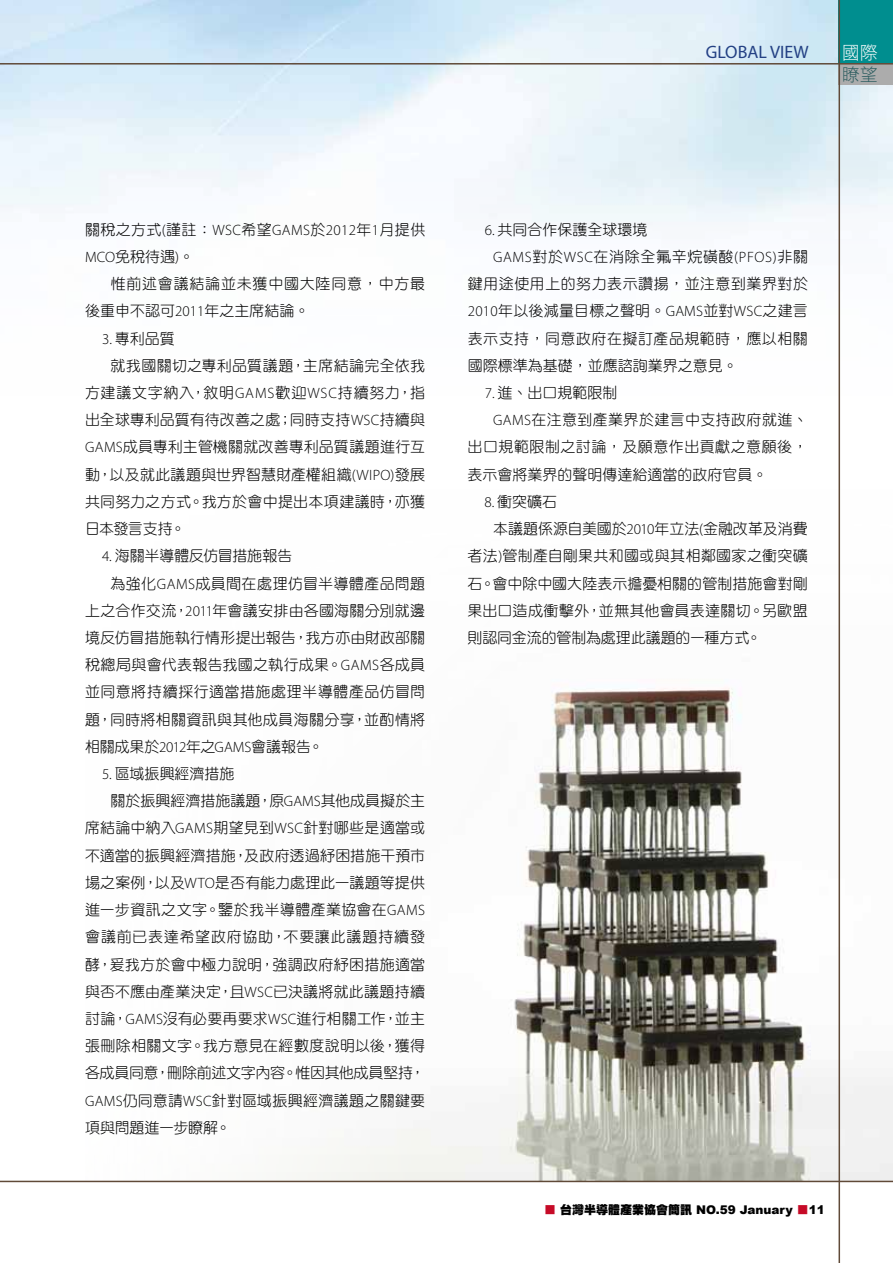
<style>
.page{position:relative;width:893px;height:1263px;background:#fff}
.page>*{position:absolute;margin:0;border:0;box-sizing:border-box;transform-origin:0 0}
.t1{font:18px "Myriad Pro";color:#244184}
.t2{font:18px "DF Hei Std W3";color:#fff}
.t3{font:18px "DF Hei Std W3";color:#2b5c5f}
.t4{font:15px/27.3px "DF Yuan Std W3";letter-spacing:.015em;color:#000}
.t5{font:15px/27.2px "DF Yuan Std W3";letter-spacing:.05em;color:#000}
.t6{font:15px "DF Yuan Std W3";letter-spacing:-.01em;color:#000}
.t7{font:15px "DF Yuan Std W3";letter-spacing:-.005em;color:#000}
.t8{font:15px "DF Yuan Std W3";letter-spacing:-.015em;color:#000}
.t9{font:300 15px "Myriad Pro";letter-spacing:.04em;color:#000}
.t10{font:15px "DF Yuan Std W3";letter-spacing:-.025em;color:#000}
.t11{font:15px "DF Yuan Std W3";letter-spacing:.06em;color:#000}
.t12{font:900 12px "Arial";color:#000}
.s1{font-family:"Myriad Pro";font-weight:300}
.s2{font-family:"DF Yuan Std W3";font-weight:400}
.s3{font-family:"DF Hei Std W12";font-weight:400;color:#c60a27}
.s4{font-family:"DF Hei Std W12";font-weight:400}
</style>
<div class="page">
<img style="left:85px;top:489px;width:808px;height:692px">
<hr style="left:0;top:1181px;width:893px;height:1px;background:#604a38">
<div style="left:838px;top:0;width:55px;height:64px;background:#008e8f"></div>
<div style="left:838px;top:64px;width:55px;height:21px;background:#acacac"></div>
<hr style="left:0;top:63px;width:893px;height:2px;background:#604a38">
<hr style="left:838px;top:0;width:2px;height:1263px;background:#604a38">
<p class="t1" style="left:706px;top:41px;width:104px">GLOBAL VIEW</p>
<p class="t2" style="left:842px;top:43px;width:37px">國際</p>
<p class="t3" style="left:842px;top:65px;width:37px">瞭望</p>
<p class="t4" style="left:85px;top:216px;width:342px">關稅之方式<span class="s1">(</span>謹註：<span class="s1">WSC</span>希望<span class="s1">GAMS</span>於<span class="s1">2012</span>年<span class="s1">1</span>月提供<br><span class="s1">MCO</span>免稅待遇<span class="s1">)</span>。</p>
<p class="t5" style="left:85px;top:270px;width:342px;text-indent:26px">惟前述會議結論並未獲中國大陸同意，中方最後重申不認可<span class="s1">2011</span>年之主席結論。</p>
<p class="t4" style="left:102px;top:324px;width:74px"><span class="s1">3.</span> 專利品質</p>
<p class="t4" style="left:111px;top:351px;width:316px">就我國關切之專利品質議題，主席結論完全依我</p>
<p class="t5" style="left:85px;top:379px;width:342px">方建議文字納入，敘明<span class="s1">GAMS</span>歡迎<span class="s1">WSC</span>持續努力，指</p>
<p class="t4" style="left:85px;top:406px;width:342px">出全球專利品質有待改善之處；同時支持<span class="s1">WSC</span>持續與</p>
<p class="t4" style="left:85px;top:433px;width:342px"><span class="s1">GAMS</span>成員專利主管機關就改善專利品質議題進行互</p>
<p class="t4" style="left:85px;top:460px;width:342px">動，以及就此議題與世界智慧財產權組織<span class="s1">(WIPO)</span>發展</p>
<p class="t4" style="left:85px;top:488px;width:342px">共同努力之方式。我方於會中提出本項建議時，亦獲</p>
<p class="t4" style="left:85px;top:515px;width:102px">日本發言支持。</p>
<p class="t6" style="left:102px;top:548px;width:191px"><span class="s1">4.</span> 海關半導體反仿冒措施報告</p>
<p class="t4" style="left:111px;top:569px;width:316px">為強化<span class="s1">GAMS</span>成員間在處理仿冒半導體產品問題</p>
<p class="t4" style="left:85px;top:596px;width:342px">上之合作交流，<span class="s1">2011</span>年會議安排由各國海關分別就邊</p>
<p class="t4" style="left:85px;top:624px;width:342px">境反仿冒措施執行情形提出報告，我方亦由財政部關</p>
<p class="t4" style="left:85px;top:651px;width:342px">稅總局與會代表報告我國之執行成果。<span class="s1">GAMS</span>各成員</p>
<p class="t4" style="left:85px;top:678px;width:342px">並同意將持續採行適當措施處理半導體產品仿冒問</p>
<p class="t4" style="left:85px;top:705px;width:342px">題，同時將相關資訊與其他成員海關分享，並酌情將</p>
<p class="t6" style="left:85px;top:738px;width:240px">相關成果於<span class="s1">2012</span>年之<span class="s1">GAMS</span>會議報告。</p>
<p class="t7" style="left:102px;top:765px;width:134px"><span class="s1">5.</span> 區域振興經濟措施</p>
<p class="t4" style="left:111px;top:787px;width:316px">關於振興經濟措施議題，原<span class="s1">GAMS</span>其他成員擬於主</p>
<p class="t4" style="left:85px;top:814px;width:342px">席結論中納入<span class="s1">GAMS</span>期望見到<span class="s1">WSC</span>針對哪些是適當或</p>
<p class="t4" style="left:85px;top:841px;width:342px">不適當的振興經濟措施，及政府透過紓困措施干預市</p>
<p class="t4" style="left:85px;top:869px;width:342px">場之案例，以及<span class="s1">WTO</span>是否有能力處理此一議題等提供</p>
<p class="t4" style="left:85px;top:896px;width:342px">進一步資訊之文字。鑒於我半導體產業協會在<span class="s1">GAMS</span></p>
<p class="t11" style="left:85px;top:929px;width:342px">會議前已表達希望政府協助，不要讓此議題持續發</p>
<p class="t4" style="left:85px;top:950px;width:342px">酵，爰我方於會中極力說明，強調政府紓困措施適當</p>
<p class="t4" style="left:85px;top:977px;width:342px">與否不應由產業決定，且<span class="s1">WSC</span>已決議將就此議題持續</p>
<p class="t4" style="left:85px;top:1005px;width:342px">討論，<span class="s1">GAMS</span>沒有必要再要求<span class="s1">WSC</span>進行相關工作，並主</p>
<p class="t4" style="left:85px;top:1032px;width:342px">張刪除相關文字。我方意見在經數度說明以後，獲得</p>
<p class="t10" style="left:85px;top:1065px;width:342px">各成員同意，刪除前述文字內容。惟因其他成員堅持，</p>
<p class="t4" style="left:85px;top:1086px;width:342px"><span class="s1">GAMS</span>仍同意請<span class="s1">WSC</span>針對區域振興經濟議題之關鍵要</p>
<p class="t8" style="left:85px;top:1119px;width:147px">項與問題進一步瞭解。</p>
<p class="t4" style="left:485px;top:215px;width:164px"><span class="s1">6.</span> 共同合作保護全球環境</p>
<p class="t9" style="left:493px;top:248px;width:316px">GAMS<span class="s2">對於</span>WSC<span class="s2">在消除全氟辛烷磺酸</span>(PFOS)<span class="s2">非關</span></p>
<p class="t4" style="left:468px;top:270px;width:342px;text-align:justify">鍵用途使用上的努力表示讚揚，並注意到業界對於<span class="s1">2010</span>年以後減量目標之聲明。<span class="s1">GAMS</span>並對<span class="s1">WSC</span>之建言表示支持，同意政府在擬訂產品規範時，應以相關國際標準為基礎，並應諮詢業界之意見。</p>
<p class="t4" style="left:485px;top:379px;width:134px"><span class="s1">7.</span> 進、出口規範限制</p>
<p class="t4" style="left:493px;top:406px;width:316px"><span class="s1">GAMS</span>在注意到產業界於建言中支持政府就進、</p>
<p class="t4" style="left:468px;top:433px;width:342px">出口規範限制之討論，及願意作出貢獻之意願後，</p>
<p class="t4" style="left:467px;top:460px;width:301px">表示會將業界的聲明傳達給適當的政府官員。</p>
<p class="t4" style="left:484px;top:488px;width:74px"><span class="s1">8.</span> 衝突礦石</p>
<p class="t7" style="left:493px;top:521px;width:316px">本議題係源自美國於<span class="s1">2010</span>年立法<span class="s1">(</span>金融改革及消費</p>
<p class="t4" style="left:467px;top:542px;width:342px">者法<span class="s1">)</span>管制產自剛果共和國或與其相鄰國家之衝突礦</p>
<p class="t4" style="left:468px;top:569px;width:342px">石。會中除中國大陸表示擔憂相關的管制措施會對剛</p>
<p class="t4" style="left:467px;top:596px;width:342px">果出口造成衝擊外，並無其他會員表達關切。另歐盟</p>
<p class="t8" style="left:467px;top:629px;width:296px">則認同金流的管制為處理此議題的一種方式。</p>
<p class="t12" style="left:544px;top:1203px;width:282px"><span class="s3">■</span> <span class="s4">台灣半導體產業協會簡訊</span> NO.59 January <span class="s3">■</span>11</p>
</div>
